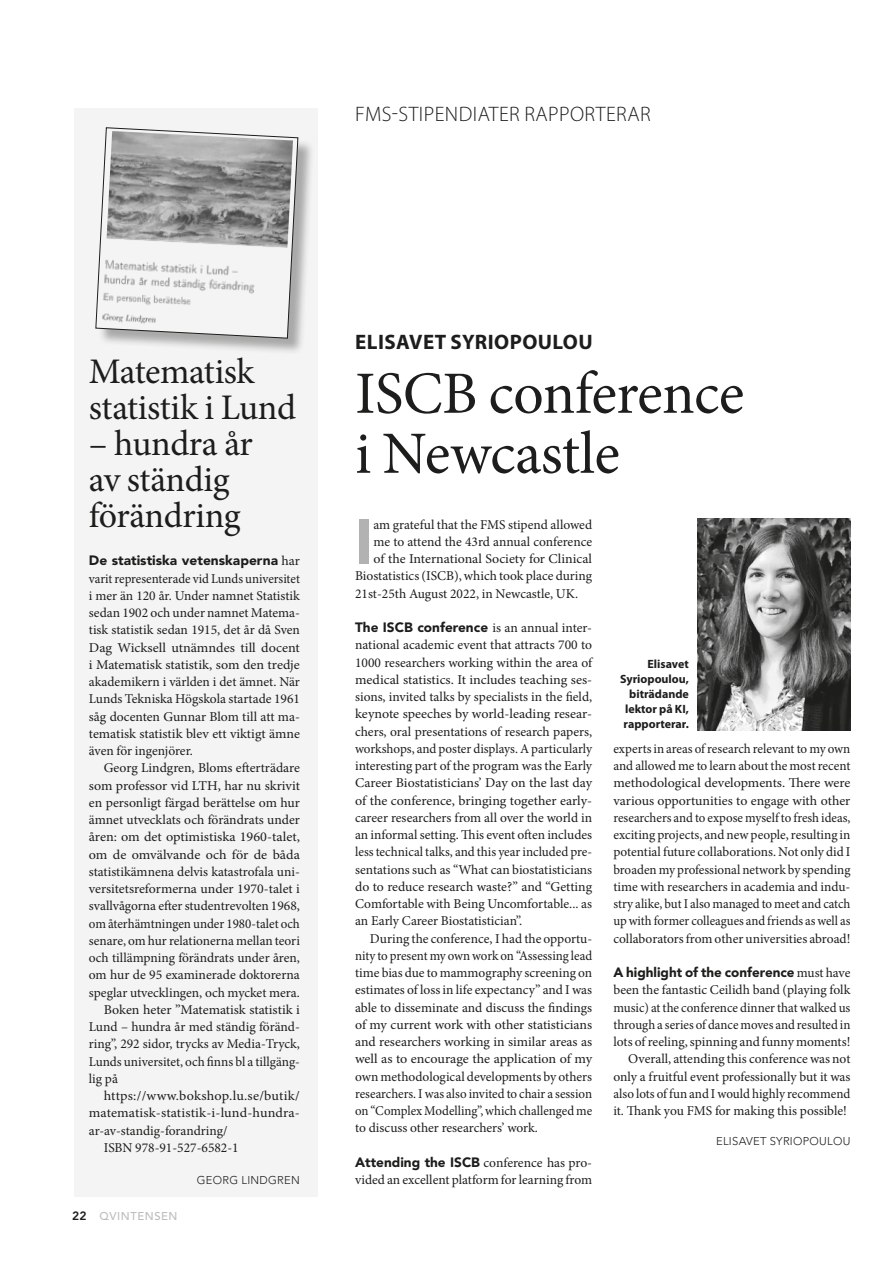
<style>
.page{position:relative;width:893px;height:1263px;background:#fff}
.page>*{position:absolute;margin:0;border:0;box-sizing:border-box;transform-origin:0 0}
.t1{font:900 62.25px "Avenir LT Std";color:#b3b2b2}
.t2{font:60px/60px "Minion Pro";letter-spacing:-.01em;color:#1d1d1b}
.t3{font:36px/36px "Minion Pro";letter-spacing:-.015em;color:#1d1d1b}
.t4{font:300 21px "Myriad Pro";letter-spacing:.02em;color:#1d1d1b}
.t5{font:700 21px "Myriad Pro";letter-spacing:.02em;color:#1d1d1b}
.t6{font:13.5px/17.2px "Minion Pro";color:#1d1d1b;text-align:justify}
.t7{font:13.5px/17.2px "Minion Pro";color:#1d1d1b;text-align:justify;scale:.96 1}
.t8{font:13.5px "Minion Pro";color:#1d1d1b;scale:1.05 1}
.t9{font:900 13.5px "Avenir LT Std";color:#1d1d1b}
.t10{font:700 12px/15px "Myriad Pro";color:#1d1d1b;text-align:right}
.t11{font:300 11.25px "Avenir LT Std";letter-spacing:.025em;color:#1d1d1b}
.t12{font:500 11.25px "Avenir LT Std";letter-spacing:.05em;color:#bcbcbc}
.s1{font-family:"Minion Pro";font-weight:400}
.s2{font-weight:800;font-size:12px;color:#1d1d1b}
.s3{font-family:"Avenir LT Std";font-weight:900}
</style>
<div class="page">
<svg style="left:75px;top:109px;width:243px;height:1088px;fill:#f4f4f4"></svg>
<img style="left:698px;top:519px;width:152px;height:211px">
<h3 class="t4" style="left:355px;top:102px;width:297px">FMS-STIPENDIATER RAPPORTERAR</h3>
<h3 class="t3" style="left:89px;top:353px;width:209px">Matematisk statistik i Lund</h3>
<h3 class="t3" style="left:89px;top:425px;width:166px">– hundra år av ständig förändring</h3>
<p class="t9" style="left:89px;top:552px;width:213px">De statistiska vetenskaperna <span class="s1">har</span></p>
<p class="t7" style="left:89px;top:570px;width:221px">varit representerade vid Lunds universitet i mer än 120 år. Under namnet Statistik sedan 1902 och under namnet Matema&shy;tisk statistik sedan 1915, det år då Sven Dag Wicksell utnämndes till docent i Matematisk statistik, som den tredje akademikern i världen i det ämnet. När Lunds Tekniska Högskola startade 1961 såg docenten Gunnar Blom till att ma&shy;tematisk statistik blev ett viktigt ämne även för ingenjörer.</p>
<p class="t6" style="left:104px;top:759px;width:198px">Georg Lindgren, Bloms efterträdare</p>
<p class="t6" style="left:89px;top:777px;width:213px">som professor vid LTH, har nu skrivit</p>
<p class="t6" style="left:89px;top:794px;width:213px">en personligt färgad berättelse om hur</p>
<p class="t6" style="left:89px;top:811px;width:213px">ämnet utvecklats och förändrats under</p>
<p class="t8" style="left:89px;top:828px;width:203px">åren: om det optimistiska 1960-talet,</p>
<p class="t8" style="left:89px;top:845px;width:202px">om de omvälvande och för de båda</p>
<p class="t6" style="left:89px;top:863px;width:213px">statistikämnena delvis katastrofala uni-</p>
<p class="t6" style="left:89px;top:880px;width:213px">versitetsreformerna under 1970-talet i</p>
<p class="t6" style="left:89px;top:897px;width:213px">svallvågorna efter studentrevolten 1968,</p>
<p class="t6" style="left:89px;top:915px;width:213px">om återhämtningen under 1980-talet och</p>
<p class="t6" style="left:89px;top:932px;width:213px">senare, om hur relationerna mellan teori</p>
<p class="t6" style="left:89px;top:949px;width:213px">och tillämpning förändrats under åren,</p>
<p class="t6" style="left:89px;top:966px;width:213px">om hur de 95 examinerade doktorerna</p>
<p class="t6" style="left:89px;top:984px;width:213px">speglar utvecklingen, och mycket mera.</p>
<p class="t6" style="left:104px;top:1001px;width:198px">Boken heter ”Matematisk statistik i</p>
<p class="t6" style="left:89px;top:1018px;width:213px">Lund – hundra år med ständig föränd-</p>
<p class="t6" style="left:89px;top:1035px;width:213px">ring”, 292 sidor, trycks av Media-Tryck,</p>
<p class="t6" style="left:89px;top:1053px;width:213px">Lunds universitet, och finns bl a tillgäng-</p>
<p class="t6" style="left:89px;top:1070px;width:31px">lig på</p>
<p class="t8" style="left:104px;top:1087px;width:188px">https://www.bokshop.lu.se/butik/</p>
<p class="t8" style="left:89px;top:1104px;width:203px">matematisk-statistik-i-lund-hundra-</p>
<p class="t6" style="left:89px;top:1122px;width:140px">ar-av-standig-forandring/</p>
<p class="t6" style="left:104px;top:1139px;width:136px">ISBN 978-91-527-6582-1</p>
<p class="t11" style="left:197px;top:1173px;width:105px">GEORG LINDGREN</p>
<p class="t12" style="left:72px;top:1209px;width:107px"><span class="s2">22</span> QVINTENSEN</p>
<h3 class="t5" style="left:355px;top:328px;width:239px">ELISAVET SYRIOPOULOU</h3>
<h2 class="t2" style="left:355px;top:364px;width:391px">ISCB conference i Newcastle</h2>
<h1 class="t1" style="left:355px;top:504px;width:20px">I</h1>
<p class="t6" style="left:373px;top:516px;width:220px">am grateful that the FMS stipend allowed</p>
<p class="t6" style="left:373px;top:533px;width:220px">me to attend the 43rd annual conference</p>
<p class="t6" style="left:373px;top:550px;width:220px">of the International Society for Clinical</p>
<p class="t6" style="left:355px;top:567px;width:239px">Biostatistics (ISCB), which took place during</p>
<p class="t6" style="left:355px;top:585px;width:224px">21st-25th August 2022, in Newcastle, UK.</p>
<p class="t9" style="left:355px;top:619px;width:239px">The ISCB conference <span class="s1">is an annual inter-</span></p>
<p class="t6" style="left:355px;top:636px;width:239px">national academic event that attracts 700 to 1000 researchers working within the area of medical statistics. It includes teaching ses&shy;sions, invited talks by specialists in the field, keynote speeches by world-leading resear&shy;chers, oral presentations of research papers, workshops, and poster displays. A particularly interesting part of the program was the Early Career Biostatisticians’ Day on the last day of the conference, bringing together early&shy;career researchers from all over the world in an informal setting. This event often includes less technical talks, and this year included pre&shy;sentations such as “What can biostatisticians do to reduce research waste?” and “Getting Comfortable with Being Uncomfortable... as an Early Career Biostatistician”.</p>
<p class="t6" style="left:355px;top:930px;width:239px;text-indent:15px">During the conference, I had the opportu&shy;nity to present my own work on “Assessing lead time bias due to mammography screening on estimates of loss in life expectancy” and I was able to disseminate and discuss the findings of my current work with other statisticians and researchers working in similar areas as well as to encourage the application of my own methodological developments by others researchers. I was also invited to chair a session on “Complex Modelling”, which challenged me to discuss other researchers’ work.</p>
<p class="t6" style="left:355px;top:1154px;width:239px"><span class="s3">Attending the ISCB</span> conference has pro&shy;vided an excellent platform for learning from</p>
<p class="t10" style="left:620px;top:656px;width:70px">Elisavet<br>Syriopoulou, biträdande lektor på KI, rapporterar.</p>
<p class="t6" style="left:613px;top:740px;width:239px">experts in areas of research relevant to my own and allowed me to learn about the most recent methodological developments. There were various opportunities to engage with other researchers and to expose myself to fresh ideas, exciting projects, and new people, resulting in potential future collaborations. Not only did I broaden my professional network by spending time with researchers in academia and indu&shy;stry alike, but I also managed to meet and catch up with former colleagues and friends as well as collaborators from other universities abroad!</p>
<p class="t9" style="left:613px;top:964px;width:239px">A highlight of the conference <span class="s1">must have</span></p>
<p class="t6" style="left:613px;top:981px;width:239px;text-align:right">been the fantastic Ceilidh band (playing folk music) at the conference dinner that walked us through a series of dance moves and resulted in lots of reeling, spinning and funny moments!<br>Overall, attending this conference was not only a fruitful event professionally but it was also lots of fun and I would highly recommend it. Thank you FMS for making this possible!</p>
<p class="t11" style="left:716px;top:1135px;width:136px">ELISAVET SYRIOPOULOU</p>
</div>
